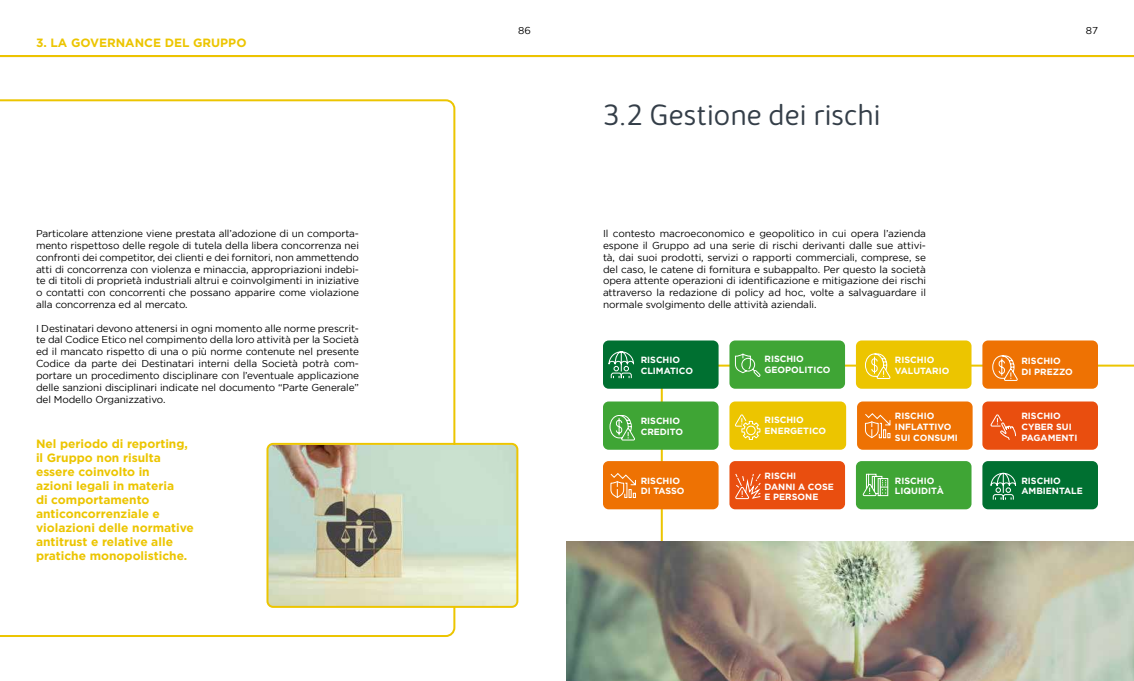
<style>
.page{position:relative;width:1134px;height:681px;background:#fff}
.page>*{position:absolute;margin:0;border:0;box-sizing:border-box;transform-origin:0 0}
.t1{font:300 30px "Kabrio Soft";color:#343e48}
.t2{font:700 12px/14px "Gotham";color:#ecc500}
.t3{font:10px/11.8px "Gotham";letter-spacing:-.01em;color:#000;text-align:justify}
.t4{font:700 9px/10.8px "Gotham";color:#fff}
</style>
<div class="page">
<svg style="left:661px;top:364px;width:473px;height:177px"></svg>
<svg style="left:0;top:99px;width:455px;height:537px"></svg>
<hr style="left:0;top:55px;width:1134px;height:2px;background:#ecc500">
<img style="left:267px;top:445px;width:250px;height:161px">
<div style="left:266px;top:442px;width:252px;height:165px;border:2px solid #ecc500;border-radius:6px"></div>
<div style="left:603px;top:340px;width:115px;height:48px;background:#007031;border-radius:6px"></div>
<div style="left:729px;top:340px;width:116px;height:48px;background:#3fa535;border-radius:6px"></div>
<div style="left:856px;top:340px;width:115px;height:48px;background:#ecc500;border-radius:6px"></div>
<div style="left:982px;top:340px;width:116px;height:48px;background:#ee7203;border-radius:6px"></div>
<div style="left:982px;top:401px;width:116px;height:48px;background:#e94e0f;border-radius:6px"></div>
<div style="left:857px;top:401px;width:116px;height:48px;background:#ee7203;border-radius:6px"></div>
<div style="left:729px;top:401px;width:117px;height:48px;background:#ecc500;border-radius:6px"></div>
<div style="left:603px;top:401px;width:115px;height:48px;background:#3fa535;border-radius:6px"></div>
<div style="left:982px;top:461px;width:116px;height:48px;background:#007031;border-radius:6px"></div>
<div style="left:856px;top:461px;width:115px;height:48px;background:#3fa535;border-radius:6px"></div>
<div style="left:729px;top:461px;width:116px;height:48px;background:#e94e0f;border-radius:6px"></div>
<div style="left:603px;top:461px;width:115px;height:48px;background:#ee7203;border-radius:6px"></div>
<img style="left:567px;top:541px;width:567px;height:139px">
<svg style="left:865px;top:353px;width:26px;height:26px"></svg>
<svg style="left:992px;top:355px;width:26px;height:26px"></svg>
<svg style="left:609px;top:415px;width:26px;height:26px"></svg>
<svg style="left:610px;top:473px;width:26px;height:25px"></svg>
<svg style="left:864px;top:413px;width:27px;height:26px"></svg>
<svg style="left:735px;top:473px;width:26px;height:26px"></svg>
<svg style="left:608px;top:351px;width:26px;height:28px"></svg>
<svg style="left:990px;top:414px;width:56px;height:86px"></svg>
<svg style="left:735px;top:353px;width:26px;height:24px"></svg>
<svg style="left:862px;top:473px;width:27px;height:23px"></svg>
<svg style="left:735px;top:414px;width:26px;height:26px"></svg>
<p class="t2" style="left:36px;top:36px;width:212px">3. LA GOVERNANCE DEL GRUPPO</p>
<p class="t3" style="left:36px;top:227px;width:325px">Particolare attenzione viene prestata all’adozione di un comporta&shy;mento rispettoso delle regole di tutela della libera concorrenza nei confronti dei competitor, dei clienti e dei fornitori, non ammettendo atti di concorrenza con violenza e minaccia, appropriazioni indebi&shy;te di titoli di proprietà industriali altrui e coinvolgimenti in iniziative o contatti con concorrenti che possano apparire come violazione alla concorrenza ed al mercato.</p>
<p class="t3" style="left:36px;top:322px;width:325px">I Destinatari devono attenersi in ogni momento alle norme prescrit&shy;te dal Codice Etico nel compimento della loro attività per la Società ed il mancato rispetto di una o più norme contenute nel presente Codice da parte dei Destinatari interni della Società potrà com&shy;portare un procedimento disciplinare con l’eventuale applicazione delle sanzioni disciplinari indicate nel documento “Parte Generale” del Modello Organizzativo.</p>
<p class="t2" style="left:36px;top:436px;width:159px">Nel periodo di reporting, il Gruppo non risulta essere coinvolto in<br>azioni legali in materia<br>di comportamento anticoncorrenziale e violazioni delle normative antitrust e relative alle pratiche monopolistiche.</p>
<p class="t3" style="left:518px;top:25px;width:14px">86</p>
<p class="t3" style="left:1086px;top:25px;width:14px">87</p>
<h1 class="t1" style="left:603px;top:98px;width:279px">3.2 Gestione dei rischi</h1>
<p class="t3" style="left:603px;top:227px;width:325px">Il contesto macroeconomico e geopolitico in cui opera l’azienda espone il Gruppo ad una serie di rischi derivanti dalle sue attivi&shy;tà, dai suoi prodotti, servizi o rapporti commerciali, comprese, se del caso, le catene di fornitura e subappalto. Per questo la società opera attente operazioni di identificazione e mitigazione dei rischi attraverso la redazione di policy ad hoc, volte a salvaguardare il normale svolgimento delle attività aziendali.</p>
<p class="t4" style="left:641px;top:354px;width:54px">RISCHIO<br>CLIMATICO</p>
<p class="t4" style="left:641px;top:415px;width:44px">RISCHIO<br>CREDITO</p>
<p class="t4" style="left:764px;top:353px;width:67px">RISCHIO<br>GEOPOLITICO</p>
<p class="t4" style="left:895px;top:354px;width:56px">RISCHIO<br>VALUTARIO</p>
<p class="t4" style="left:1021px;top:355px;width:53px">RISCHIO<br>DI PREZZO</p>
<p class="t4" style="left:764px;top:414px;width:63px">RISCHIO<br>ENERGETICO</p>
<p class="t4" style="left:895px;top:410px;width:64px">RISCHIO<br>INFLATTIVO<br>SUI CONSUMI</p>
<p class="t4" style="left:1021px;top:410px;width:58px">RISCHIO<br>CYBER SUI<br>PAGAMENTI</p>
<p class="t4" style="left:641px;top:474px;width:45px">RISCHIO<br>DI TASSO</p>
<p class="t4" style="left:764px;top:469px;width:71px">RISCHI<br>DANNI A COSE<br>E PERSONE</p>
<p class="t4" style="left:895px;top:474px;width:51px">RISCHIO<br>LIQUIDITÀ</p>
<p class="t4" style="left:1021px;top:474px;width:63px">RISCHIO<br>AMBIENTALE</p>
</div>
